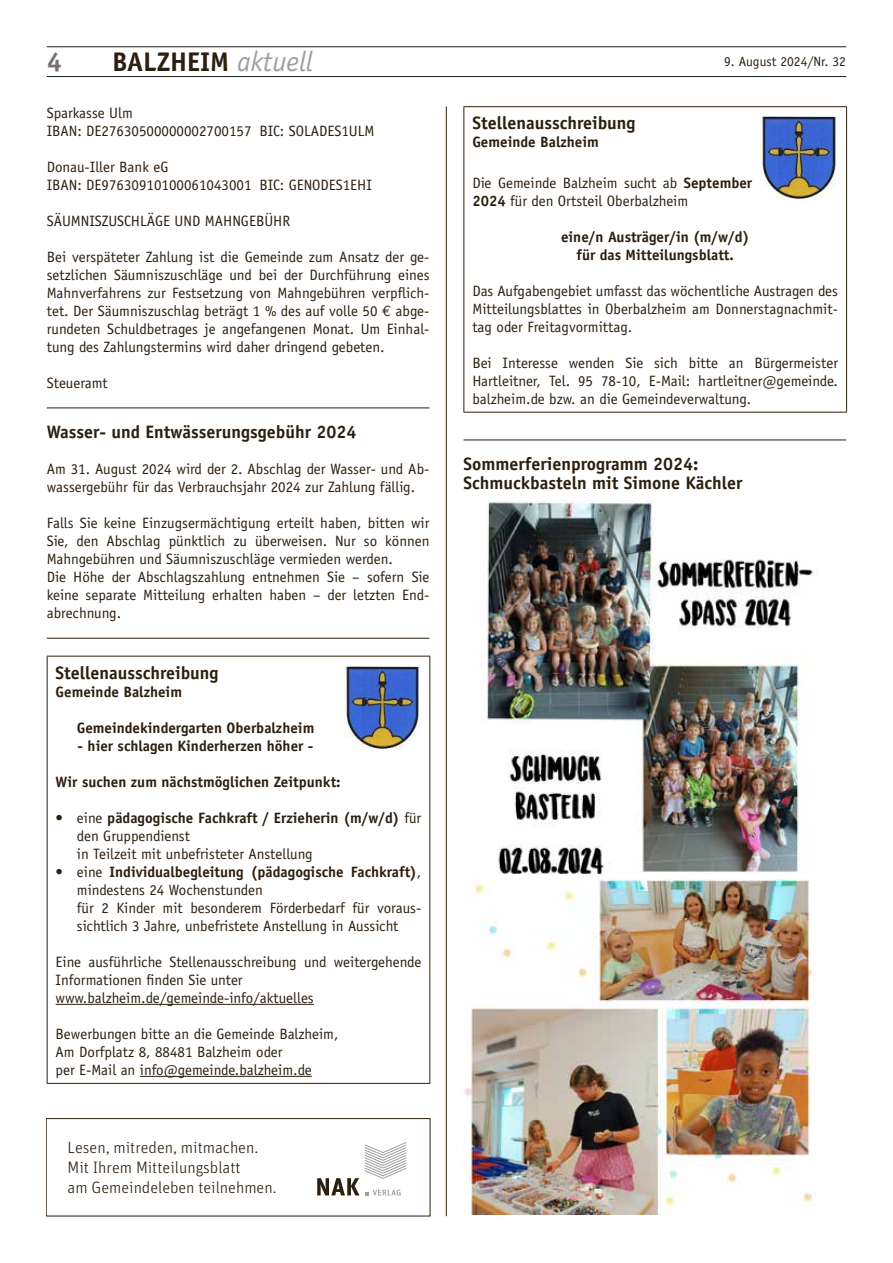
<style>
.page{position:relative;width:893px;height:1263px;background:#fff}
.page>*{position:absolute;margin:0;border:0;box-sizing:border-box;transform-origin:0 0}
.t1{font:700 27px "Officina Sans";color:#2d1f0f}
.t2{font:700 27px "Officina Sans";color:#787370}
.t3{font:700 18px/19.5px "Officina Sans";color:#2d1f0f}
.t4{font:300 16.5px/20.2px "Unit Pro";color:#2d1f0f}
.t5{font:15px/18px "Officina Sans";color:#2d1f0f}
.t6{font:700 15px/18px "Officina Sans";color:#2d1f0f;text-align:center}
.t7{font:13.5px "Officina Sans";color:#2d1f0f}
.s1{font-weight:400;font-style:italic;font-size:28.35px;color:#a19f9d}
.s2{font-family:"Euro Mono"}
.s3{font-weight:700}
</style>
<div class="page">
<hr style="left:47px;top:76px;width:799px;height:1px;background:#171d1f">
<hr style="left:47px;top:47px;width:799px;height:1px;background:#171d1f">
<hr style="left:446px;top:106px;width:1px;height:1110px;background:#2d1f0f">
<hr style="left:463px;top:440px;width:383px;height:1px;background:#2d1f0f">
<hr style="left:463px;top:106px;width:384px;height:1px;background:#2d1f0f">
<hr style="left:463px;top:107px;width:1px;height:305px;background:#2d1f0f">
<hr style="left:846px;top:107px;width:1px;height:305px;background:#2d1f0f">
<hr style="left:463px;top:412px;width:384px;height:1px;background:#2d1f0f">
<img style="left:761px;top:117px;width:77px;height:85px">
<img style="left:481px;top:501px;width:336px;height:373px">
<img style="left:463px;top:880px;width:352px;height:334px">
<hr style="left:47px;top:408px;width:382px;height:1px;background:#2d1f0f">
<hr style="left:47px;top:638px;width:382px;height:1px;background:#2d1f0f">
<hr style="left:47px;top:656px;width:383px;height:1px;background:#2d1f0f">
<hr style="left:47px;top:656px;width:1px;height:427px;background:#2d1f0f">
<hr style="left:429px;top:656px;width:1px;height:427px;background:#2d1f0f">
<hr style="left:47px;top:1083px;width:383px;height:1px;background:#2d1f0f">
<hr style="left:56px;top:1004px;width:258px;height:1px;background:#2d1f0f">
<hr style="left:140px;top:1076px;width:172px;height:1px;background:#2d1f0f">
<img style="left:344px;top:666px;width:77px;height:83px">
<svg style="left:317px;top:1142px;width:90px;height:53px"></svg>
<div style="left:46px;top:1118px;width:384px;height:98px;border:1px solid #2d1f0f"></div>
<h1 class="t2" style="left:47px;top:45px;width:17px">4</h1>
<h1 class="t1" style="left:112px;top:45px;width:202px">BALZHEIM <span class="s1">aktuell</span></h1>
<p class="t7" style="left:724px;top:53px;width:123px">9. August 2024/Nr. 32</p>
<p class="t5" style="left:47px;top:104px;width:329px">Sparkasse Ulm<br>IBAN: DE27630500000002700157 BIC: SOLADES1ULM</p>
<p class="t5" style="left:47px;top:158px;width:327px">Donau-Iller Bank eG<br>IBAN: DE97630910100061043001 BIC: GENODES1EHI</p>
<p class="t5" style="left:47px;top:212px;width:245px">SÄUMNISZUSCHLÄGE UND MAHNGEBÜHR</p>
<p class="t5" style="left:47px;top:248px;width:384px;text-align:justify">Bei verspäteter Zahlung ist die Gemeinde zum Ansatz der ge&shy;setzlichen Säumniszuschläge und bei der Durchführung eines Mahnverfahrens zur Festsetzung von Mahngebühren verpflich&shy;tet. Der Säumniszuschlag beträgt 1 % des auf volle 50 <span class="s2">€</span> abge&shy;rundeten Schuldbetrages je angefangenen Monat. Um Einhal&shy;tung des Zahlungstermins wird daher dringend gebeten.</p>
<p class="t5" style="left:47px;top:374px;width:63px">Steueramt</p>
<p class="t3" style="left:47px;top:422px;width:311px">Wasser- und Entwässerungsgebühr 2024</p>
<p class="t5" style="left:47px;top:460px;width:384px">Am 31. August 2024 wird der 2. Abschlag der Wasser- und Ab&shy;wassergebühr für das Verbrauchsjahr 2024 zur Zahlung fällig.</p>
<p class="t5" style="left:47px;top:514px;width:384px">Falls Sie keine Einzugsermächtigung erteilt haben, bitten wir Sie, den Abschlag pünktlich zu überweisen. Nur so können Mahngebühren und Säumniszuschläge vermieden werden.<br>Die Höhe der Abschlagszahlung entnehmen Sie – sofern Sie keine separate Mitteilung erhalten haben – der letzten End&shy;abrechnung.</p>
<p class="t3" style="left:56px;top:663px;width:164px">Stellenausschreibung</p>
<p class="t6" style="left:56px;top:682px;width:128px">Gemeinde Balzheim</p>
<p class="t6" style="left:77px;top:718px;width:239px">Gemeindekindergarten Oberbalzheim</p>
<p class="t6" style="left:78px;top:736px;width:237px">- hier schlagen Kinderherzen höher -</p>
<p class="t6" style="left:56px;top:772px;width:286px">Wir suchen zum nächstmöglichen Zeitpunkt:</p>
<p class="t5" style="left:77px;top:809px;width:346px;text-indent:-21px">• eine <span class="s3">pädagogische Fachkraft / Erzieherin (m/w/d)</span> für den Gruppendienst<br>in Teilzeit mit unbefristeter Anstellung</p>
<p class="t5" style="left:77px;top:863px;width:346px;text-indent:-21px">• eine <span class="s3">Individualbegleitung (pädagogische Fachkraft)</span>, mindestens 24 Wochenstunden<br>für 2 Kinder mit besonderem Förderbedarf für voraus&shy;sichtlich 3 Jahre, unbefristete Anstellung in Aussicht</p>
<p class="t5" style="left:56px;top:953px;width:367px">Eine ausführliche Stellenausschreibung und weitergehende<br>Informationen finden Sie unter www.balzheim.de/gemeinde-info/aktuelles</p>
<p class="t5" style="left:56px;top:1025px;width:284px">Bewerbungen bitte an die Gemeinde Balzheim,<br>Am Dorfplatz 8, 88481 Balzheim oder<br>per E-Mail an info@gemeinde.balzheim.de</p>
<p class="t4" style="left:68px;top:1136px;width:211px">Lesen, mitreden, mitmachen.<br>Mit Ihrem Mitteilungsblatt<br>am Gemeindeleben teilnehmen.</p>
<p class="t3" style="left:472px;top:113px;width:164px">Stellenausschreibung</p>
<p class="t6" style="left:472px;top:133px;width:128px">Gemeinde Balzheim</p>
<p class="t5" style="left:472px;top:174px;width:281px">Die Gemeinde Balzheim sucht ab <span class="s3">September<br>2024</span> für den Ortsteil Oberbalzheim</p>
<p class="t6" style="left:561px;top:227px;width:190px">eine/n Austräger/in (m/w/d) für das Mitteilungsblatt.</p>
<p class="t5" style="left:472px;top:282px;width:367px;text-align:justify">Das Aufgabengebiet umfasst das wöchentliche Austragen des Mitteilungsblattes in Oberbalzheim am Donnerstagnachmit&shy;tag oder Freitagvormittag.</p>
<p class="t5" style="left:472px;top:354px;width:367px;text-align:justify">Bei Interesse wenden Sie sich bitte an Bürgermeister Hartleitner, Tel. 95 78-10, E-Mail: hartleitner@gemeinde. balzheim.de bzw. an die Gemeindeverwaltung.</p>
<p class="t3" style="left:463px;top:454px;width:280px">Sommerferienprogramm 2024:<br>Schmuckbasteln mit Simone Kächler</p>
</div>
